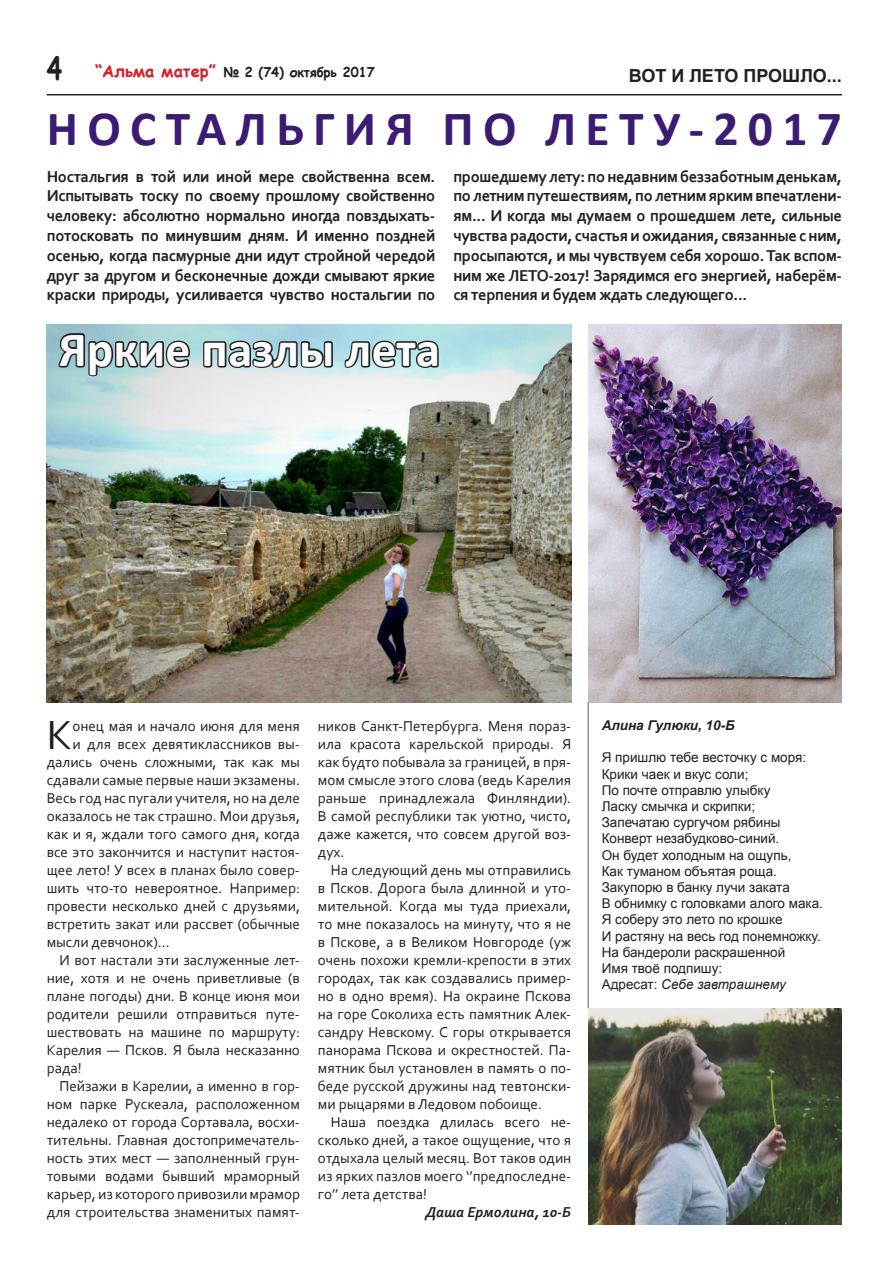
<style>
.page{position:relative;width:893px;height:1263px;background:#fff}
.page>*{position:absolute;margin:0;border:0;box-sizing:border-box;transform-origin:0 0}
.t1{font:700 49.5px "Calibri";letter-spacing:.19em;color:#3b1b74}
.t2{font:700 49.5px "Calibri";color:#fff}
.t3{font:42.6px "Corbel";color:#231f20}
.t4{font:700 18px "Arial";color:#231f20}
.t5{font:700 16.5px/19.8px "Corbel";letter-spacing:-.02em;color:#231f20;text-align:justify}
.t6{font:15px/18px "Corbel";color:#231f20;text-align:justify}
.t7{font:italic 700 15px "Corbel";color:#231f20}
.t8{font:13.5px/16.2px "Arial";color:#231f20}
.t9{font:700 13.5px "Comic Sans MS";color:#231f20}
.t10{font:italic 700 13.5px "Arial";color:#231f20}
.s1{font-size:31.5px}
.s2{font-size:16.5px;color:#d1232a}
.s3{font-style:italic}
</style>
<div class="page">
<hr style="left:47px;top:94px;width:795px;height:1px;background:#231f20">
<img style="left:47px;top:324px;width:524px;height:378px">
<img style="left:588px;top:324px;width:254px;height:378px">
<img style="left:588px;top:1008px;width:254px;height:216px">
<svg style="left:56px;top:331px;width:137px;height:47px;background:#81999c"></svg>
<svg style="left:201px;top:339px;width:135px;height:31px;background:#71868a"></svg>
<svg style="left:342px;top:338px;width:99px;height:32px;background:#778f93"></svg>
<hr style="left:587px;top:702px;width:2px;height:306px;background:#919396">
<p class="t9" style="left:47px;top:62px;width:329px"><span class="s1">4</span> <span class="s2">“Альма матер”</span> № 2 (74) октябрь 2017</p>
<p class="t4" style="left:629px;top:63px;width:215px">ВОТ И ЛЕТО ПРОШЛО...</p>
<h1 class="t1" style="left:47px;top:94px;width:797px">НОСТАЛЬГИЯ ПО ЛЕТУ-2017</h1>
<p class="t5" style="left:47px;top:166px;width:390px">Ностальгия в той или иной мере свойственна всем.<br>Испытывать тоску по своему прошлому свойственно человеку: абсолютно нормально иногда повздыхать&shy;потосковать по минувшим дням. И именно поздней осенью, когда пасмурные дни идут стройной чередой друг за другом и бесконечные дожди смывают яркие краски природы, усиливается чувство ностальгии по</p>
<p class="t5" style="left:453px;top:166px;width:390px">прошедшему лету: по недавним беззаботным денькам, по летним путешествиям, по летним ярким впечатлени&shy;ям... И когда мы думаем о прошедшем лете, сильные чувства радости, счастья и ожидания, связанные с ним, просыпаются, и мы чувствуем себя хорошо. Так вспом&shy;ним же ЛЕТО-2017! Зарядимся его энергией, наберём&shy;ся терпения и будем ждать следующего...</p>
<h1 class="t2" style="left:58px;top:314px;width:383px">Яркие пазлы лета</h1>
<h2 class="t3" style="left:47px;top:709px;width:27px">К</h2>
<p class="t6" style="left:72px;top:717px;width:229px">онец мая и начало июня для меня</p>
<p class="t6" style="left:72px;top:735px;width:229px">и для всех девятиклассников вы-</p>
<p class="t6" style="left:47px;top:753px;width:255px">дались очень сложными, так как мы</p>
<p class="t6" style="left:47px;top:771px;width:255px">сдавали самые первые наши экзамены.</p>
<p class="t6" style="left:47px;top:789px;width:255px">Весь год нас пугали учителя, но на деле</p>
<p class="t6" style="left:47px;top:807px;width:255px">оказалось не так страшно. Мои друзья,</p>
<p class="t6" style="left:47px;top:825px;width:255px">как и я, ждали того самого дня, когда</p>
<p class="t6" style="left:47px;top:843px;width:255px">все это закончится и наступит настоя-</p>
<p class="t6" style="left:47px;top:861px;width:255px">щее лето! У всех в планах было совер-</p>
<p class="t6" style="left:47px;top:879px;width:255px">шить что-то невероятное. Например:</p>
<p class="t6" style="left:47px;top:897px;width:255px">провести несколько дней с друзьями,</p>
<p class="t6" style="left:47px;top:915px;width:255px">встретить закат или рассвет (обычные</p>
<p class="t6" style="left:47px;top:933px;width:124px">мысли девчонок)...</p>
<p class="t6" style="left:59px;top:951px;width:242px">И вот настали эти заслуженные лет-</p>
<p class="t6" style="left:47px;top:969px;width:255px">ние, хотя и не очень приветливые (в</p>
<p class="t6" style="left:47px;top:987px;width:255px">плане погоды) дни. В конце июня мои</p>
<p class="t6" style="left:47px;top:1005px;width:255px">родители решили отправиться путе-</p>
<p class="t6" style="left:47px;top:1023px;width:255px">шествовать на машине по маршруту:</p>
<p class="t6" style="left:47px;top:1041px;width:255px">Карелия — Псков. Я была несказанно</p>
<p class="t6" style="left:47px;top:1059px;width:37px">рада!</p>
<p class="t6" style="left:59px;top:1077px;width:242px">Пейзажи в Карелии, а именно в гор-</p>
<p class="t6" style="left:47px;top:1095px;width:255px">ном парке Рускеала, расположенном</p>
<p class="t6" style="left:47px;top:1113px;width:255px">недалеко от города Сортавала, восхи-</p>
<p class="t6" style="left:47px;top:1131px;width:255px">тительны. Главная достопримечатель-</p>
<p class="t6" style="left:47px;top:1149px;width:255px">ность этих мест — заполненный грун-</p>
<p class="t6" style="left:47px;top:1167px;width:255px">товыми водами бывший мраморный</p>
<p class="t6" style="left:47px;top:1185px;width:255px">карьер, из которого привозили мрамор</p>
<p class="t6" style="left:47px;top:1203px;width:255px">для строительства знаменитых памят-</p>
<p class="t6" style="left:318px;top:717px;width:255px">ников Санкт-Петербурга. Меня пораз&shy;ила красота карельской природы. Я как будто побывала за границей, в пря&shy;мом смысле этого слова (ведь Карелия раньше принадлежала Финляндии).<br>В самой республики так уютно, чисто, даже кажется, что совсем другой воз&shy;дух.</p>
<p class="t6" style="left:318px;top:861px;width:255px;text-indent:13px">На следующий день мы отправились в Псков. Дорога была длинной и уто&shy;мительной. Когда мы туда приехали, то мне показалось на минуту, что я не в Пскове, а в Великом Новгороде (уж очень похожи кремли-крепости в этих городах, так как создавались пример&shy;но в одно время). На окраине Пскова на горе Соколиха есть памятник Алек&shy;сандру Невскому. С горы открывается панорама Пскова и окрестностей. Па&shy;мятник был установлен в память о по&shy;беде русской дружины над тевтонски&shy;ми рыцарями в Ледовом побоище.</p>
<p class="t6" style="left:318px;top:1113px;width:255px;text-indent:13px">Наша поездка длилась всего не&shy;сколько дней, а такое ощущение, что я отдыхала целый месяц. Вот таков один из ярких пазлов моего ‘’предпоследне&shy;го’’ лета детства!</p>
<p class="t7" style="left:425px;top:1203px;width:148px">Даша Ермолина, 10-Б</p>
<p class="t10" style="left:602px;top:716px;width:134px">Алина Гулюки, 10-Б</p>
<p class="t8" style="left:602px;top:749px;width:223px">Я пришлю тебе весточку с моря:<br>Крики чаек и вкус соли;<br>По почте отправлю улыбку<br>Ласку смычка и скрипки;<br>Запечатаю сургучом рябины<br>Конверт незабудково-синий.<br>Он будет холодным на ощупь,<br>Как туманом объятая роща.<br>Закупорю в банку лучи заката<br>В обнимку с головками алого мака.<br>Я соберу это лето по крошке<br>И растяну на весь год понемножку.<br>На бандероли раскрашенной<br>Имя твоё подпишу:<br>Адресат: <span class="s3">Себе завтрашнему</span></p>
</div>
